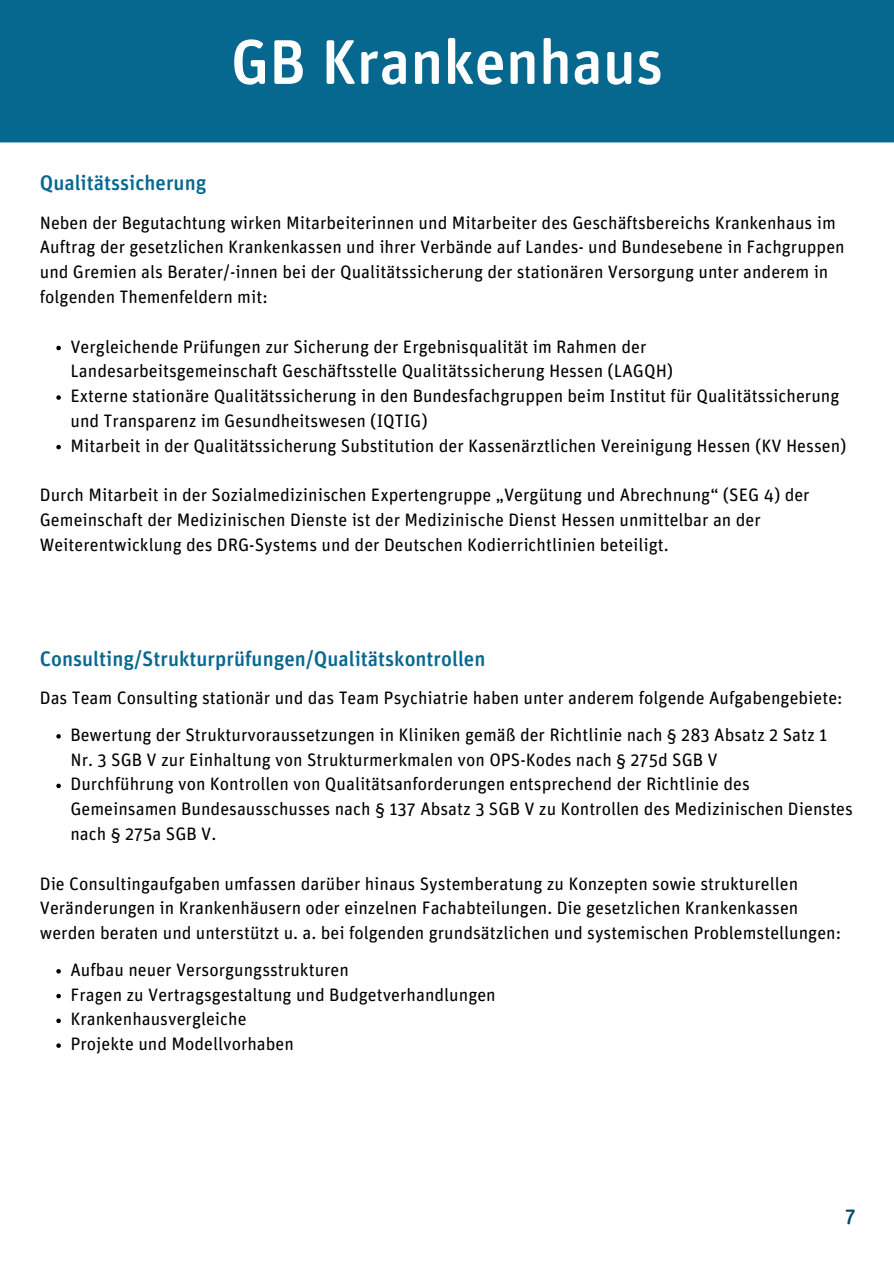
<style>
.page{position:relative;width:894px;height:1264px;background:#fff}
.page>*{position:absolute;margin:0;border:0;box-sizing:border-box;transform-origin:0 0}
.t1{font:500 63px "Unit Rounded OT";color:#fff}
.t2{font:500 21px "Unit Rounded OT";color:#06688f}
.t3{font:500 21px "Unit Rounded OT";color:#004b6e}
.t4{font:18px/24.8px "Unit Rounded OT";color:#000}
</style>
<div class="page">
<div style="left:0;top:0;width:893px;height:142px;background:#06688f"></div>
<svg style="left:56px;top:346px;width:5px;height:4px"></svg>
<svg style="left:56px;top:395px;width:5px;height:5px"></svg>
<svg style="left:56px;top:445px;width:5px;height:4px"></svg>
<svg style="left:56px;top:734px;width:5px;height:4px"></svg>
<svg style="left:56px;top:783px;width:5px;height:5px"></svg>
<svg style="left:56px;top:969px;width:5px;height:4px"></svg>
<svg style="left:56px;top:993px;width:5px;height:5px"></svg>
<svg style="left:56px;top:1018px;width:5px;height:5px"></svg>
<svg style="left:56px;top:1043px;width:5px;height:4px"></svg>
<h1 class="t1" style="left:230px;top:34px;width:434px">GB Krankenhaus</h1>
<p class="t2" style="left:40px;top:174px;width:168px">Qualitätssicherung</p>
<p class="t4" style="left:40px;top:211px;width:806px">Neben der Begutachtung wirken Mitarbeiterinnen und Mitarbeiter des Geschäftsbereichs Krankenhaus im Auftrag der gesetzlichen Krankenkassen und ihrer Verbände auf Landes- und Bundesebene in Fachgruppen und Gremien als Berater/-innen bei der Qualitätssicherung der stationären Versorgung unter anderem in folgenden Themenfeldern mit:</p>
<p class="t4" style="left:70px;top:335px;width:604px">Vergleichende Prüfungen zur Sicherung der Ergebnisqualität im Rahmen der<br>Landesarbeitsgemeinschaft Geschäftsstelle Qualitätssicherung Hessen (LAGQH)</p>
<p class="t4" style="left:70px;top:384px;width:770px">Externe stationäre Qualitätssicherung in den Bundesfachgruppen beim Institut für Qualitätssicherung und Transparenz im Gesundheitswesen (IQTIG)</p>
<p class="t4" style="left:70px;top:434px;width:777px">Mitarbeit in der Qualitätssicherung Substitution der Kassenärztlichen Vereinigung Hessen (KV Hessen)</p>
<h2 class="t4" style="left:40px;top:483px;width:771px">Durch Mitarbeit in der Sozialmedizinischen Expertengruppe „Vergütung und Abrechnung“ (SEG 4) der<br>Gemeinschaft der Medizinischen Dienste ist der Medizinische Dienst Hessen unmittelbar an der<br>Weiterentwicklung des DRG-Systems und der Deutschen Kodierrichtlinien beteiligt.</h2>
<p class="t2" style="left:40px;top:649px;width:447px">Consulting/Strukturprüfungen/Qualitätskontrollen</p>
<p class="t4" style="left:40px;top:686px;width:804px">Das Team Consulting stationär und das Team Psychiatrie haben unter anderem folgende Aufgabengebiete:</p>
<p class="t4" style="left:70px;top:723px;width:758px">Bewertung der Strukturvoraussetzungen in Kliniken gemäß der Richtlinie nach § 283 Absatz 2 Satz 1<br>Nr. 3 SGB V zur Einhaltung von Strukturmerkmalen von OPS-Kodes nach § 275d SGB V</p>
<p class="t4" style="left:70px;top:772px;width:783px">Durchführung von Kontrollen von Qualitätsanforderungen entsprechend der Richtlinie des<br>Gemeinsamen Bundesausschusses nach § 137 Absatz 3 SGB V zu Kontrollen des Medizinischen Dienstes nach § 275a SGB V.</p>
<p class="t4" style="left:40px;top:871px;width:802px">Die Consultingaufgaben umfassen darüber hinaus Systemberatung zu Konzepten sowie strukturellen<br>Veränderungen in Krankenhäusern oder einzelnen Fachabteilungen. Die gesetzlichen Krankenkassen werden beraten und unterstützt u. a. bei folgenden grundsätzlichen und systemischen Problemstellungen:</p>
<p class="t4" style="left:70px;top:958px;width:280px">Aufbau neuer Versorgungsstrukturen</p>
<p class="t4" style="left:70px;top:982px;width:426px">Fragen zu Vertragsgestaltung und Budgetverhandlungen</p>
<p class="t4" style="left:70px;top:1007px;width:177px">Krankenhausvergleiche</p>
<p class="t4" style="left:70px;top:1032px;width:225px">Projekte und Modellvorhaben</p>
<h2 class="t3" style="left:845px;top:1206px;width:12px">7</h2>
</div>
